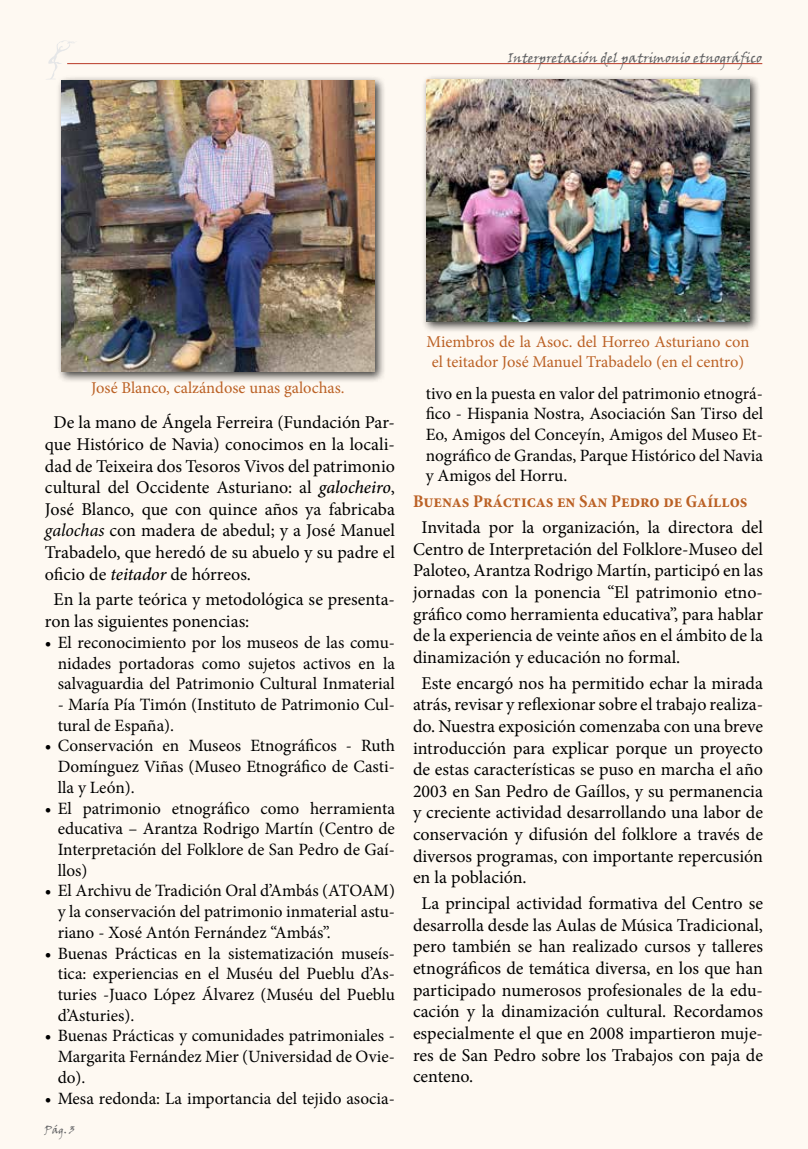
<style>
.page{position:relative;width:808px;height:1149px;background:#fff}
.page>*{position:absolute;margin:0;border:0;box-sizing:border-box;transform-origin:0 0}
.t1{font:18px/21.6px "Minion Pro";color:#000;text-align:justify}
.t2{font:700 condensed 18px "Minion Pro";color:#bb6125}
.t3{font:17.25px/20.7px "Minion Pro";color:#000;text-align:justify}
.t4{font:16.5px/19.8px "Minion Pro";color:#bb6125;text-align:center}
.t5{font:13.5px "Viner Hand ITC";color:#616264}
.t6{font:10.5px "Viner Hand ITC";color:#616264}
.s1{font-weight:500;font-style:italic}
.s2{font-style:italic}
</style>
<div class="page">
<div style="left:0;top:0;width:808px;height:1148px;background:#fef9f2"></div>
<hr style="left:67px;top:63px;width:695px;height:1px;background:#b93926">
<svg style="left:46px;top:40px;width:31px;height:40px"></svg>
<div style="left:56px;top:76px;width:330px;height:307px;background:#000;opacity:.75"></div>
<img style="left:61px;top:81px;width:314px;height:291px">
<div style="left:421px;top:74px;width:339px;height:259px;background:#000;opacity:.75"></div>
<img style="left:427px;top:80px;width:322px;height:242px">
<p class="t5" style="left:508px;top:49px;width:256px">Interpretación del patrimonio etnográfico</p>
<p class="t4" style="left:91px;top:378px;width:255px">José Blanco, calzándose unas galochas.</p>
<p class="t1" style="left:45px;top:411px;width:352px;text-indent:8px">De la mano de Ángela Ferreira (Fundación Par&shy;que Histórico de Navia) conocimos en la locali&shy;dad de Teixeira dos Tesoros Vivos del patrimonio cultural del Occidente Asturiano: al <span class="s1">galocheiro</span>, José Blanco, que con quince años ya fabricaba <span class="s2">galochas</span> con madera de abedul; y a José Manuel Trabadelo, que heredó de su abuelo y su padre el oficio de <span class="s1">teitador</span> de hórreos.</p>
<p class="t1" style="left:45px;top:589px;width:352px;text-indent:8px">En la parte teórica y metodológica se presenta&shy;ron las siguientes ponencias:</p>
<p class="t3" style="left:58px;top:632px;width:339px;text-indent:-13px">• El reconocimiento por los museos de las comu&shy;nidades portadoras como sujetos activos en la salvaguardia del Patrimonio Cultural Inmaterial</p>
<p class="t3" style="left:58px;top:694px;width:339px">- María Pía Timón (Instituto de Patrimonio Cul&shy;tural de España).</p>
<p class="t3" style="left:58px;top:735px;width:339px;text-indent:-13px">• Conservación en Museos Etnográficos - Ruth Domínguez Viñas (Museo Etnográfico de Casti&shy;lla y León).</p>
<p class="t3" style="left:58px;top:797px;width:339px;text-indent:-13px">• El patrimonio etnográfico como herramienta educativa – Arantza Rodrigo Martín (Centro de Interpretación del Folklore de San Pedro de Gaí&shy;llos)</p>
<p class="t3" style="left:58px;top:880px;width:339px;text-indent:-13px">• El Archivu de Tradición Oral d’Ambás (ATOAM) y la conservación del patrimonio inmaterial astu&shy;riano - Xosé Antón Fernández “Ambás”.</p>
<p class="t3" style="left:58px;top:942px;width:339px;text-indent:-13px">• Buenas Prácticas en la sistematización museís&shy;tica: experiencias en el Muséu del Pueblu d’As&shy;turies -Juaco López Álvarez (Muséu del Pueblu d’Asturies).</p>
<p class="t3" style="left:58px;top:1025px;width:339px;text-indent:-13px">• Buenas Prácticas y comunidades patrimoniales - Margarita Fernández Mier (Universidad de Ovie&shy;do).</p>
<p class="t3" style="left:45px;top:1087px;width:352px">• Mesa redonda: La importancia del tejido asocia-</p>
<p class="t6" style="left:45px;top:1122px;width:32px">Pág. 3</p>
<p class="t4" style="left:427px;top:332px;width:324px">Miembros de la Asoc. del Horreo Asturiano con el teitador José Manuel Trabadelo (en el centro)</p>
<p class="t3" style="left:426px;top:382px;width:339px">tivo en la puesta en valor del patrimonio etnográ&shy;fico - Hispania Nostra, Asociación San Tirso del Eo, Amigos del Conceyín, Amigos del Museo Et&shy;nográfico de Grandas, Parque Histórico del Navia y Amigos del Horru.</p>
<p class="t2" style="left:413px;top:489px;width:336px">Buenas Prácticas en San Pedro de Gaíllos</p>
<p class="t1" style="left:413px;top:516px;width:352px;text-indent:8px">Invitada por la organización, la directora del Centro de Interpretación del Folklore-Museo del Paloteo, Arantza Rodrigo Martín, participó en las jornadas con la ponencia “El patrimonio etno&shy;gráfico como herramienta educativa”, para hablar de la experiencia de veinte años en el ámbito de la dinamización y educación no formal.</p>
<p class="t1" style="left:413px;top:672px;width:352px;text-indent:8px">Este encargó nos ha permitido echar la mirada atrás, revisar y reflexionar sobre el trabajo realiza&shy;do. Nuestra exposición comenzaba con una breve introducción para explicar porque un proyecto de estas características se puso en marcha el año 2003 en San Pedro de Gaíllos, y su permanencia y creciente actividad desarrollando una labor de conservación y difusión del folklore a través de diversos programas, con importante repercusión en la población.</p>
<p class="t1" style="left:413px;top:892px;width:352px;text-indent:8px">La principal actividad formativa del Centro se desarrolla desde las Aulas de Música Tradicional, pero también se han realizado cursos y talleres etnográficos de temática diversa, en los que han participado numerosos profesionales de la edu&shy;cación y la dinamización cultural. Recordamos especialmente el que en 2008 impartieron muje&shy;res de San Pedro sobre los Trabajos con paja de centeno.</p>
</div>
